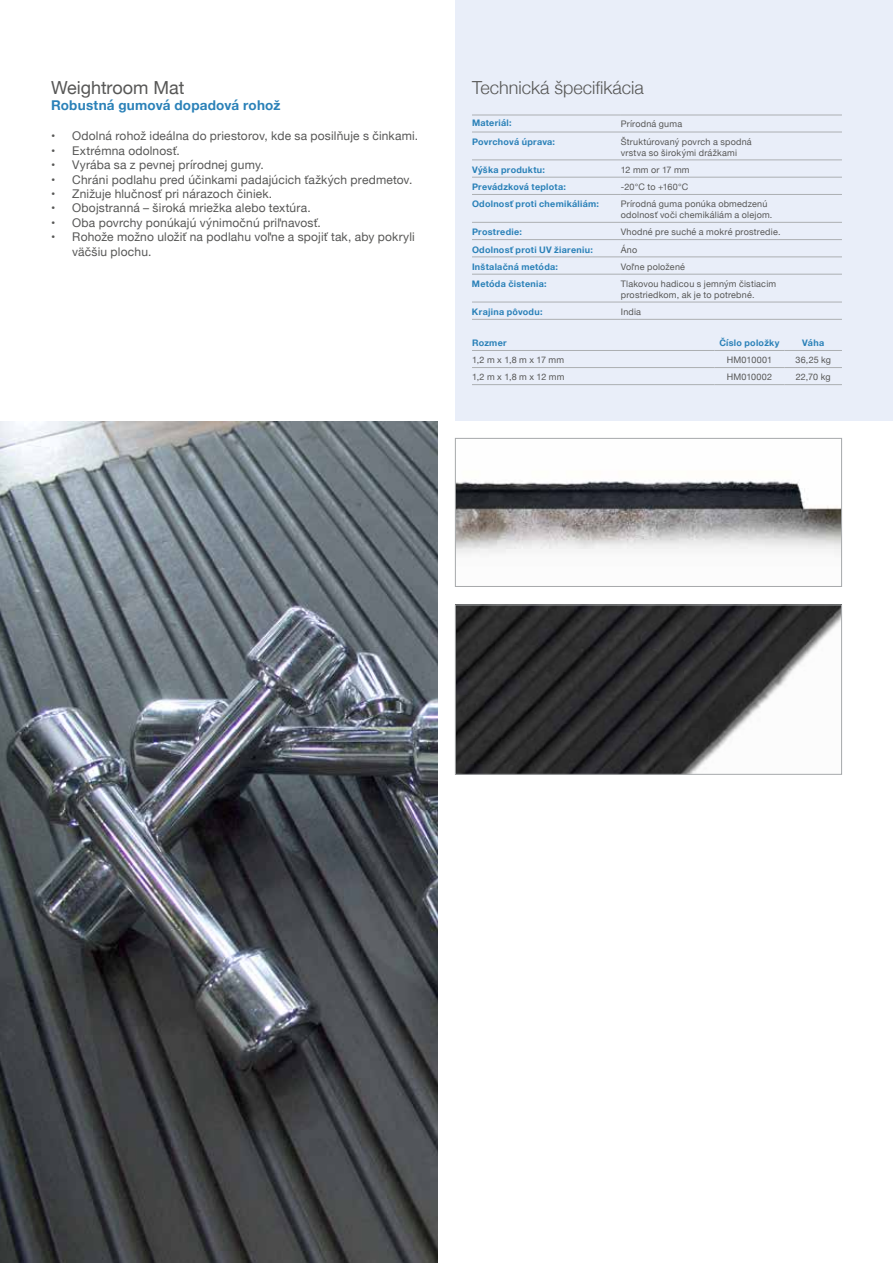
<style>
.page{position:relative;width:893px;height:1263px;background:#fff}
.page>*{position:absolute;margin:0;border:0;box-sizing:border-box;transform-origin:0 0}
.t1{font:300 18px "Helvetica Neue";color:#575756}
.t2{font:18px "Helvetica Neue";letter-spacing:-.005em;color:#575756}
.t3{font:700 13.5px "Helvetica Neue";letter-spacing:.015em;color:#2a81b8}
.t4{font:12px/14.4px "Helvetica Neue";letter-spacing:.015em;color:#575756}
.t5{font:9px/10.8px "Helvetica Neue";letter-spacing:.025em;color:#575756}
.t6{font:700 9px "Helvetica Neue";letter-spacing:.03em;color:#2a81b8}
.t7{font:9px "Helvetica Neue";letter-spacing:.28em;color:#575756}
</style>
<div class="page">
<div style="left:455px;top:0;width:438px;height:421px;background:#e9eef9"></div>
<img style="left:0;top:421px;width:438px;height:842px">
<img style="left:457px;top:607px;width:383px;height:166px">
<div style="left:455px;top:605px;width:387px;height:170px;border:1px solid #a6a9ab"></div>
<img style="left:457px;top:480px;width:383px;height:74px">
<div style="left:455px;top:438px;width:387px;height:149px;border:1px solid #a6a9ab"></div>
<hr style="left:472px;top:350px;width:242px;height:1px;background:#acafb2">
<hr style="left:714px;top:350px;width:70px;height:1px;background:#acafb2">
<hr style="left:784px;top:350px;width:58px;height:1px;background:#acafb2">
<hr style="left:472px;top:367px;width:242px;height:1px;background:#acafb2">
<hr style="left:472px;top:384px;width:242px;height:1px;background:#acafb2">
<hr style="left:714px;top:367px;width:70px;height:1px;background:#acafb2">
<hr style="left:714px;top:384px;width:70px;height:1px;background:#acafb2">
<hr style="left:784px;top:367px;width:58px;height:1px;background:#acafb2">
<hr style="left:784px;top:384px;width:58px;height:1px;background:#acafb2">
<hr style="left:472px;top:115px;width:149px;height:1px;background:#acafb2">
<hr style="left:621px;top:115px;width:221px;height:1px;background:#acafb2">
<hr style="left:472px;top:132px;width:149px;height:1px;background:#acafb2">
<hr style="left:621px;top:132px;width:221px;height:1px;background:#acafb2">
<hr style="left:472px;top:160px;width:149px;height:1px;background:#acafb2">
<hr style="left:621px;top:160px;width:221px;height:1px;background:#acafb2">
<hr style="left:472px;top:177px;width:149px;height:1px;background:#acafb2">
<hr style="left:472px;top:194px;width:149px;height:1px;background:#acafb2">
<hr style="left:621px;top:177px;width:221px;height:1px;background:#acafb2">
<hr style="left:621px;top:194px;width:221px;height:1px;background:#acafb2">
<hr style="left:472px;top:222px;width:149px;height:1px;background:#acafb2">
<hr style="left:472px;top:239px;width:149px;height:1px;background:#acafb2">
<hr style="left:472px;top:257px;width:149px;height:1px;background:#acafb2">
<hr style="left:472px;top:274px;width:149px;height:1px;background:#acafb2">
<hr style="left:472px;top:302px;width:149px;height:1px;background:#acafb2">
<hr style="left:472px;top:319px;width:149px;height:1px;background:#acafb2">
<hr style="left:621px;top:222px;width:221px;height:1px;background:#acafb2">
<hr style="left:621px;top:239px;width:221px;height:1px;background:#acafb2">
<hr style="left:621px;top:257px;width:221px;height:1px;background:#acafb2">
<hr style="left:621px;top:274px;width:221px;height:1px;background:#acafb2">
<hr style="left:621px;top:302px;width:221px;height:1px;background:#acafb2">
<hr style="left:621px;top:319px;width:221px;height:1px;background:#acafb2">
<h1 class="t2" style="left:51px;top:74px;width:135px">Weightroom Mat</h1>
<p class="t3" style="left:51px;top:94px;width:231px">Robustná gumová dopadová rohož</p>
<p class="t4" style="left:51px;top:130px;width:369px">• Odolná rohož ideálna do priestorov, kde sa posilňuje s činkami.</p>
<p class="t4" style="left:51px;top:144px;width:130px">• Extrémna odolnosť.</p>
<p class="t4" style="left:51px;top:158px;width:214px">• Vyrába sa z pevnej prírodnej gumy.</p>
<p class="t4" style="left:51px;top:173px;width:363px">• Chráni podlahu pred účinkami padajúcich ťažkých predmetov.</p>
<p class="t4" style="left:51px;top:187px;width:223px">• Znižuje hlučnosť pri nárazoch činiek.</p>
<p class="t4" style="left:51px;top:202px;width:261px">• Obojstranná – široká mriežka alebo textúra.</p>
<p class="t4" style="left:51px;top:216px;width:271px">• Oba povrchy ponúkajú výnimočnú priľnavosť.</p>
<p class="t4" style="left:72px;top:230px;width:344px;text-indent:-21px">• Rohože možno uložiť na podlahu voľne a spojiť tak, aby pokryli väčšiu plochu.</p>
<h1 class="t1" style="left:472px;top:73px;width:173px">Technická špecifikácia</h1>
<p class="t6" style="left:472px;top:115px;width:41px">Materiál:</p>
<p class="t5" style="left:621px;top:119px;width:63px">Prírodná guma</p>
<p class="t6" style="left:472px;top:135px;width:85px">Povrchová úprava:</p>
<p class="t5" style="left:621px;top:137px;width:132px">Štruktúrovaný povrch a spodná vrstva so širokými drážkami</p>
<p class="t6" style="left:472px;top:163px;width:75px">Výška produktu:</p>
<p class="t5" style="left:621px;top:165px;width:70px">12 mm or 17 mm</p>
<p class="t6" style="left:472px;top:180px;width:95px">Prevádzková teplota:</p>
<p class="t5" style="left:621px;top:182px;width:69px">-20°C to +160°C</p>
<p class="t6" style="left:472px;top:197px;width:129px">Odolnosť proti chemikáliám:</p>
<p class="t5" style="left:621px;top:199px;width:153px">Prírodná guma ponúka obmedzenú odolnosť voči chemikáliám a olejom.</p>
<p class="t6" style="left:472px;top:225px;width:51px">Prostredie:</p>
<p class="t5" style="left:621px;top:227px;width:161px">Vhodné pre suché a mokré prostredie.</p>
<p class="t6" style="left:472px;top:242px;width:122px">Odolnosť proti UV žiareniu:</p>
<p class="t5" style="left:621px;top:244px;width:18px">Áno</p>
<p class="t6" style="left:472px;top:260px;width:88px">Inštalačná metóda:</p>
<p class="t5" style="left:621px;top:262px;width:66px">Voľne položené</p>
<p class="t6" style="left:472px;top:277px;width:76px">Metóda čistenia:</p>
<p class="t5" style="left:621px;top:279px;width:157px">Tlakovou hadicou s jemným čistiacim prostriedkom, ak je to potrebné.</p>
<p class="t6" style="left:472px;top:305px;width:72px">Krajina pôvodu:</p>
<p class="t5" style="left:621px;top:307px;width:22px">India</p>
<p class="t6" style="left:472px;top:336px;width:36px">Rozmer</p>
<p class="t6" style="left:719px;top:336px;width:62px">Číslo položky</p>
<p class="t6" style="left:802px;top:336px;width:23px">Váha</p>
<p class="t7" style="left:472px;top:354px;width:94px">1,2mx1,8mx17mm</p>
<p class="t5" style="left:727px;top:355px;width:47px">HM010001</p>
<p class="t5" style="left:795px;top:355px;width:37px">36,25 kg</p>
<p class="t7" style="left:472px;top:371px;width:94px">1,2mx1,8mx12mm</p>
<p class="t5" style="left:727px;top:372px;width:47px">HM010002</p>
<p class="t5" style="left:796px;top:372px;width:36px">22,70 kg</p>
</div>
